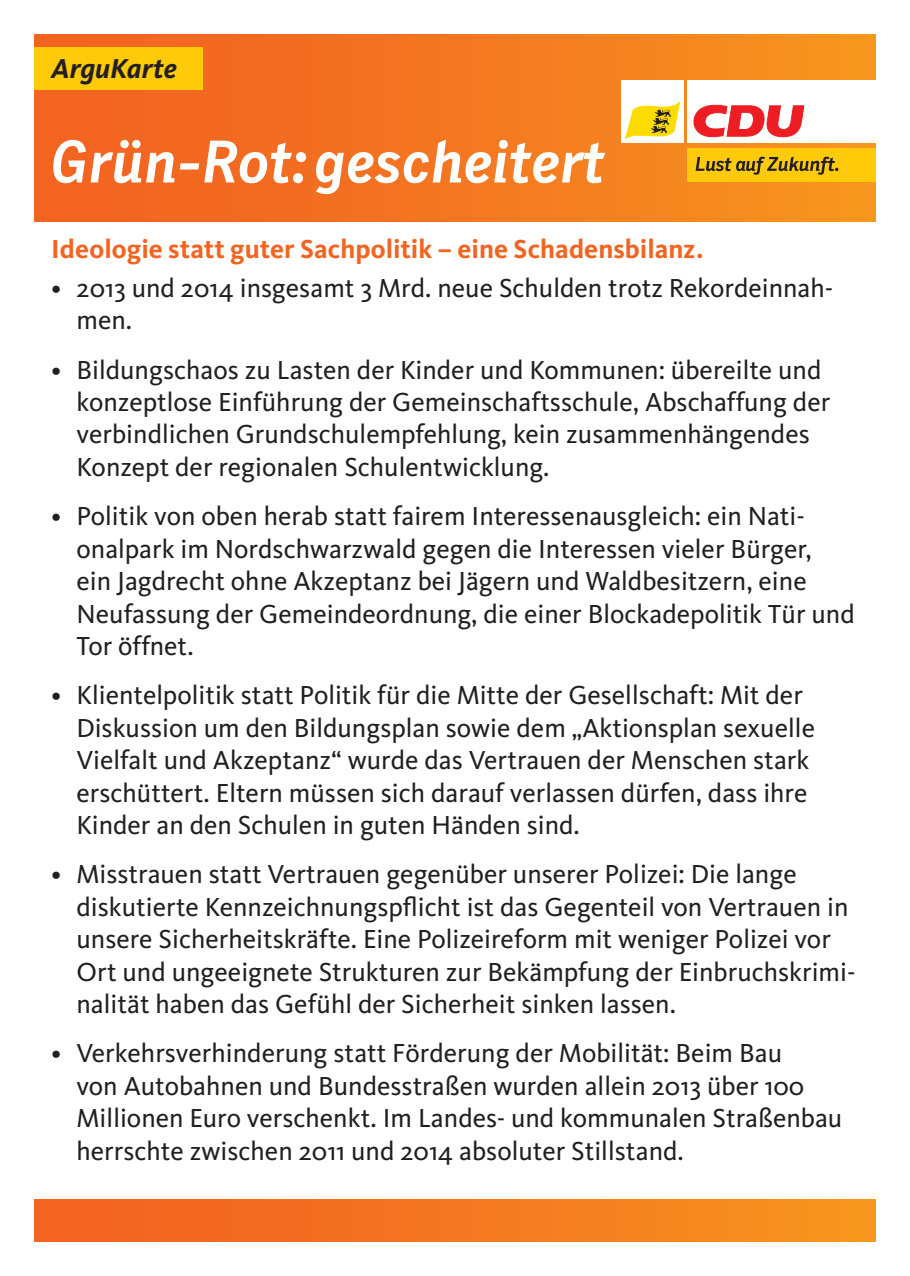
<style>
.page{position:relative;width:910px;height:1276px;background:#fff}
.page>*{position:absolute;margin:0;border:0;box-sizing:border-box;transform-origin:0 0}
.t1{font:italic 700 60px "CDU Skopex";letter-spacing:-.01em;color:#fff}
.t2{font:italic 700 28.2px "CDU Kievit";color:#231f20}
.t3{font:27px/32.4px "CDU Kievit";color:#231f20}
.t4{font:700 27px "CDU Kievit";color:#f36421}
</style>
<div class="page">
<div style="left:34px;top:34px;width:842px;height:187px;background:linear-gradient(to right,#f25e22,#f6941e)"></div>
<div style="left:34px;top:48px;width:168px;height:42px;background:#feca0a"></div>
<div style="left:687px;top:80px;width:189px;height:63px;background:#fff"></div>
<div style="left:621px;top:80px;width:63px;height:63px;background:#fff"></div>
<svg style="left:693px;top:105px;width:112px;height:32px"></svg>
<svg style="left:625px;top:102px;width:55px;height:37px"></svg>
<div style="left:687px;top:148px;width:189px;height:34px;background:#feca0a"></div>
<svg style="left:696px;top:157px;width:142px;height:18px"></svg>
<div style="left:34px;top:1199px;width:842px;height:43px;background:linear-gradient(to right,#f25e22,#f6941e)"></div>
<p class="t2" style="left:51px;top:52px;width:127px">ArguKarte</p>
<p class="t1" style="left:51px;top:126px;width:556px">Grün-Rot:gescheitert</p>
<p class="t4" style="left:51px;top:233px;width:654px">Ideologie statt guter Sachpolitik – eine Schadensbilanz.</p>
<p class="t3" style="left:77px;top:272px;width:758px;text-indent:-26px">• 2013 und 2014 insgesamt 3 Mrd. neue Schulden trotz Rekordeinnah&shy;men.</p>
<p class="t3" style="left:77px;top:354px;width:755px;text-indent:-26px">• Bildungschaos zu Lasten der Kinder und Kommunen: übereilte und konzeptlose Einführung der Gemeinschaftsschule, Abschaffung der verbindlichen Grundschulempfehlung, kein zusammenhängendes Konzept der regionalen Schulentwicklung.</p>
<p class="t3" style="left:77px;top:500px;width:780px;text-indent:-26px">• Politik von oben herab statt fairem Interessenausgleich: ein Nati&shy;onalpark im Nordschwarzwald gegen die Interessen vieler Bürger,<br>ein Jagdrecht ohne Akzeptanz bei Jägern und Waldbesitzern, eine Neufassung der Gemeindeordnung, die einer Blockadepolitik Tür und Tor öffnet.</p>
<p class="t3" style="left:77px;top:679px;width:740px;text-indent:-26px">• Klientelpolitik statt Politik für die Mitte der Gesellschaft: Mit der Diskussion um den Bildungsplan sowie dem „Aktionsplan sexuelle Vielfalt und Akzeptanz“ wurde das Vertrauen der Menschen stark erschüttert. Eltern müssen sich darauf verlassen dürfen, dass ihre Kinder an den Schulen in guten Händen sind.</p>
<p class="t3" style="left:77px;top:858px;width:780px;text-indent:-26px">• Misstrauen statt Vertrauen gegenüber unserer Polizei: Die lange diskutierte Kennzeichnungspflicht ist das Gegenteil von Vertrauen in unsere Sicherheitskräfte. Eine Polizeireform mit weniger Polizei vor Ort und ungeeignete Strukturen zur Bekämpfung der Einbruchskrimi&shy;nalität haben das Gefühl der Sicherheit sinken lassen.</p>
<p class="t3" style="left:77px;top:1037px;width:767px;text-indent:-26px">• Verkehrsverhinderung statt Förderung der Mobilität: Beim Bau<br>von Autobahnen und Bundesstraßen wurden allein 2013 über 100<br>Millionen Euro verschenkt. Im Landes- und kommunalen Straßenbau herrschte zwischen 2011 und 2014 absoluter Stillstand.</p>
</div>
